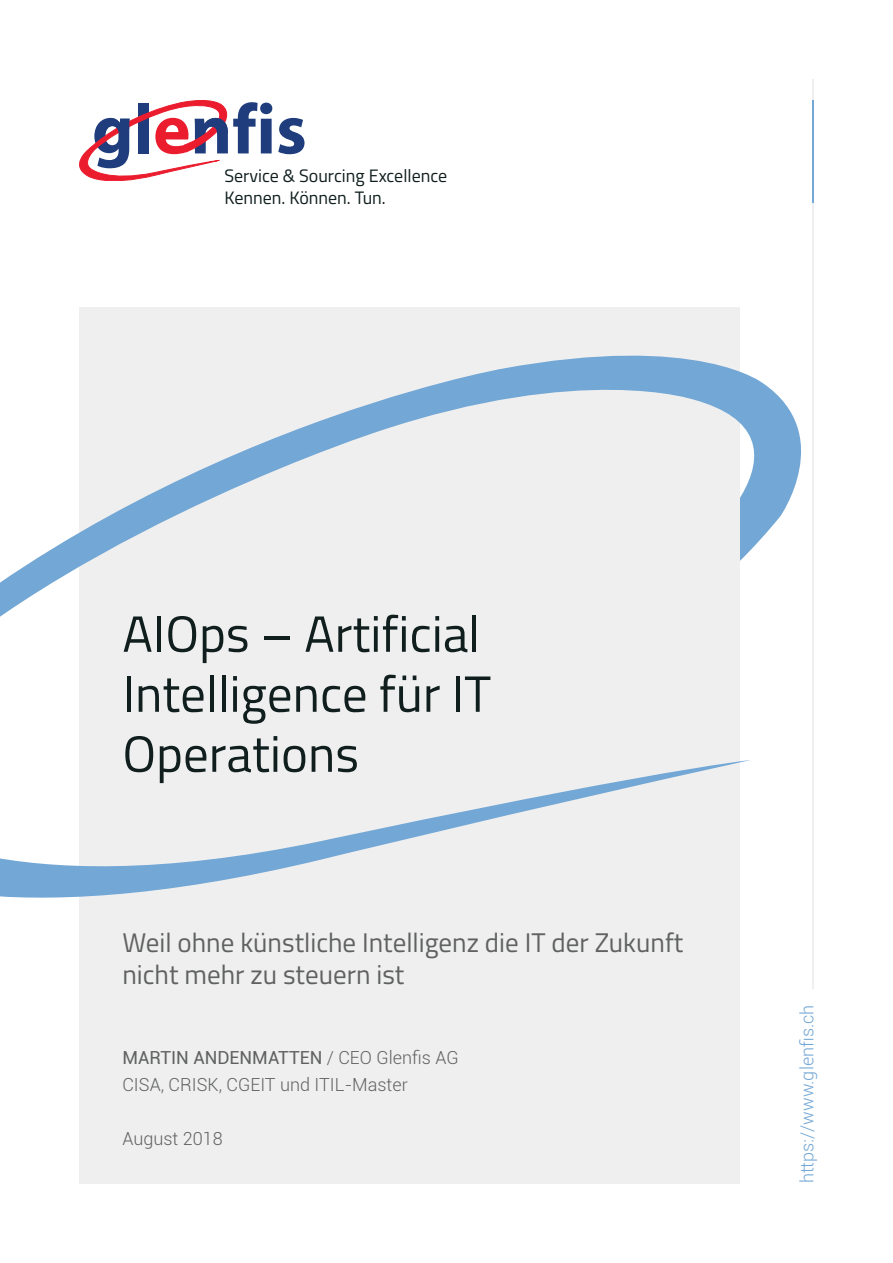
<style>
.page{position:relative;width:893px;height:1263px;background:#fff}
.page>*{position:absolute;margin:0;border:0;box-sizing:border-box;transform-origin:0 0}
.t1{font:51px/60px "Titillium Web";color:#101e1e}
.t2{font:27px/32.4px "Titillium Web";color:#606161}
.t3{font:300 18px/27px "Roboto";color:#606161}
.t4{font:18px/21.6px "Titillium Web";color:#101e1e}
.t5{font:300 18px "Roboto";color:#73a7d5}
.s1{font-weight:400}
</style>
<div class="page">
<hr style="left:812px;top:80px;width:1px;height:909px;background:#efefef">
<div style="left:80px;top:307px;width:660px;height:876px;background:#efefef"></div>
<svg style="left:0;top:332px;width:814px;height:608px"></svg>
<div style="left:508px;top:496px;width:232px;height:213px;background:#efefef"></div>
<svg style="left:278px;top:118px;width:26px;height:36px"></svg>
<svg style="left:80px;top:100px;width:192px;height:81px"></svg>
<hr style="left:812px;top:100px;width:1px;height:103px;background:#73a7d5">
<p class="t4" style="left:224px;top:164px;width:224px">Service &amp; Sourcing Excellence<br>Kennen. Können. Tun.</p>
<h1 class="t1" style="left:122px;top:601px;width:370px">AIOps – Artificial<br>Intelligence für IT<br>Operations</h1>
<h2 class="t2" style="left:122px;top:925px;width:562px">Weil ohne künstliche Intelligenz die IT der Zukunft nicht mehr zu steuern ist</h2>
<p class="t3" style="left:122px;top:1043px;width:338px"><span class="s1">MARTIN ANDENMATTEN</span> / CEO Glenfis AG<br>CISA, CRISK, CGEIT und ITIL-Master</p>
<p class="t3" style="left:122px;top:1124px;width:102px">August 2018</p>
<p class="t5" style="left:795px;top:1183px;width:180px;rotate:-90deg">https://www.glenfis.ch</p>
</div>
